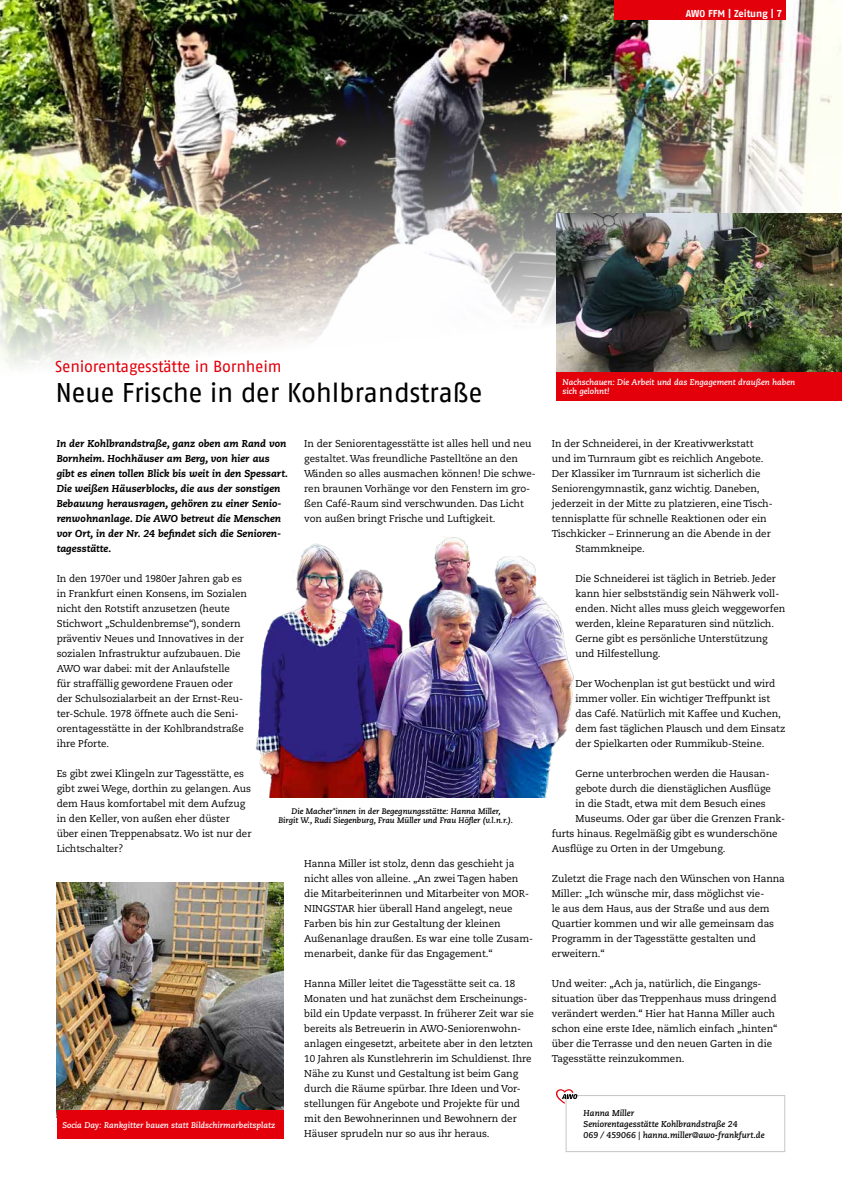
<style>
.page{position:relative;width:842px;height:1191px;background:#fff}
.page>*{position:absolute;margin:0;border:0;box-sizing:border-box;transform-origin:0 0}
.t1{font:27px "AWO Fago Office";letter-spacing:-.015em;color:#000}
.t2{font:16px "AWO Fago Office";letter-spacing:-.015em;color:#e3000b}
.t3{font:10px/15px "Caecilia LT Pro 55 Roman";letter-spacing:-.005em;color:#000}
.t4{font:italic 800 10px/15px "Caecilia LT Pro 86";color:#000}
.t5{font:700 10px "AWO Fago Office";letter-spacing:-.01em;color:#fff}
.t6{font:italic 700 8.5px/11px "Caecilia LT Pro 76";color:#000}
.t7{font:italic 700 8.2px/9.2px "Caecilia LT Pro 76";letter-spacing:-.005em;color:#fff}
.t8{font:italic 700 8px/9px "Caecilia LT Pro 76";letter-spacing:-.005em;color:#000;text-align:center}
</style>
<div class="page">
<img style="left:57px;top:882px;width:226px;height:228px">
<div style="left:57px;top:1110px;width:226px;height:28px;background:#e3000b"></div>
<img style="left:0;top:0;width:842px;height:375px">
<div style="left:0;top:225px;width:19px;height:181px;background:#fff;opacity:.75"></div>
<img style="left:0;top:244px;width:1px;height:143px">
<img style="left:255px;top:537px;width:319px;height:260px">
<img style="left:557px;top:213px;width:285px;height:159px">
<div style="left:557px;top:372px;width:285px;height:28px;background:#e3000b"></div>
<div style="left:566px;top:1095px;width:219px;height:57px;border:1px solid #c5c6c6"></div>
<svg style="left:556px;top:1089px;width:21px;height:14px"></svg>
<div style="left:614px;top:0;width:171px;height:20px;background:#e3000b"></div>
<p class="t5" style="left:686px;top:8px;width:98px">AWO FFM | Zeitung | 7</p>
<h2 class="t2" style="left:55px;top:357px;width:228px">Seniorentagesstätte in Bornheim</h2>
<h1 class="t1" style="left:55px;top:377px;width:429px">Neue Frische in der Kohlbrandstraße</h1>
<p class="t4" style="left:57px;top:435px;width:233px">In der Kohlbrandstraße, ganz oben am Rand von Bornheim. Hochhäuser am Berg, von hier aus gibt es einen tollen Blick bis weit in den Spessart.<br>Die weißen Häuserblocks, die aus der sonstigen Bebauung herausragen, gehören zu einer Senio&shy;renwohnanlage. Die AWO betreut die Menschen vor Ort, in der Nr. 24 befindet sich die Senioren&shy;tagesstätte.</p>
<p class="t3" style="left:57px;top:571px;width:192px">In den 1970er und 1980er Jahren gab es in Frankfurt einen Konsens, im Sozialen nicht den Rotstift anzusetzen (heute Stichwort „Schuldenbremse“), sondern präventiv Neues und Innovatives in der sozialen Infrastruktur aufzubauen. Die AWO war dabei: mit der Anlaufstelle<br>für straffällig gewordene Frauen oder der Schulsozialarbeit an der Ernst-Reu&shy;ter-Schule. 1978 öffnete auch die Seni&shy;orentagesstätte in der Kohlbrandstraße ihre Pforte.</p>
<p class="t3" style="left:57px;top:766px;width:196px">Es gibt zwei Klingeln zur Tagesstätte, es gibt zwei Wege, dorthin zu gelangen. Aus dem Haus komfortabel mit dem Aufzug in den Keller, von außen eher düster über einen Treppenabsatz. Wo ist nur der Lichtschalter?</p>
<p class="t3" style="left:304px;top:436px;width:233px">In der Seniorentagesstätte ist alles hell und neu gestaltet. Was freundliche Pastelltöne an den Wänden so alles ausmachen können! Die schwe&shy;ren braunen Vorhänge vor den Fenstern im gro&shy;ßen Café-Raum sind verschwunden. Das Licht von außen bringt Frische und Luftigkeit.</p>
<p class="t8" style="left:278px;top:807px;width:236px">Die Macher*innen in der Begegnungsstätte: Hanna Miller,<br>Birgit W., Rudi Siegenburg, Frau Müller und Frau Höfler (v.l.n.r.).</p>
<p class="t7" style="left:63px;top:1120px;width:214px">Socia Day: Rankgitter bauen statt Bildschirmarbeitsplatz</p>
<p class="t3" style="left:304px;top:856px;width:230px">Hanna Miller ist stolz, denn das geschieht ja nicht alles von alleine. „An zwei Tagen haben die Mitarbeiterinnen und Mitarbeiter von MOR-NINGSTAR hier überall Hand angelegt, neue Farben bis hin zur Gestaltung der kleinen Außenanlage draußen. Es war eine tolle Zusam&shy;menarbeit, danke für das Engagement.“</p>
<p class="t3" style="left:304px;top:976px;width:231px">Hanna Miller leitet die Tagesstätte seit ca. 18<br>Monaten und hat zunächst dem Erscheinungs&shy;bild ein Update verpasst. In früherer Zeit war sie bereits als Betreuerin in AWO-Seniorenwohn&shy;anlagen eingesetzt, arbeitete aber in den letzten 10 Jahren als Kunstlehrerin im Schuldienst. Ihre Nähe zu Kunst und Gestaltung ist beim Gang durch die Räume spürbar. Ihre Ideen und Vor&shy;stellungen für Angebote und Projekte für und mit den Bewohnerinnen und Bewohnern der Häuser sprudeln nur so aus ihr heraus.</p>
<p class="t7" style="left:562px;top:377px;width:234px">Nachschauen: Die Arbeit und das Engagement draußen haben sich gelohnt!</p>
<p class="t3" style="left:552px;top:436px;width:203px">In der Schneiderei, in der Kreativwerkstatt</p>
<p class="t3" style="left:552px;top:451px;width:213px">und im Turnraum gibt es reichlich Angebote.</p>
<p class="t3" style="left:552px;top:466px;width:210px">Der Klassiker im Turnraum ist sicherlich die</p>
<p class="t3" style="left:552px;top:481px;width:209px">Seniorengymnastik, ganz wichtig. Daneben,</p>
<p class="t3" style="left:552px;top:496px;width:222px">jederzeit in der Mitte zu platzieren, eine Tisch-</p>
<p class="t3" style="left:552px;top:511px;width:216px">tennisplatte für schnelle Reaktionen oder ein</p>
<p class="t3" style="left:552px;top:526px;width:220px">Tischkicker – Erinnerung an die Abende in der</p>
<p class="t3" style="left:575px;top:541px;width:71px">Stammkneipe.</p>
<p class="t3" style="left:575px;top:571px;width:211px">Die Schneiderei ist täglich in Betrieb. Jeder kann hier selbstständig sein Nähwerk voll&shy;enden. Nicht alles muss gleich weggeworfen werden, kleine Reparaturen sind nützlich.<br>Gerne gibt es persönliche Unterstützung und Hilfestellung.</p>
<p class="t3" style="left:575px;top:676px;width:211px">Der Wochenplan ist gut bestückt und wird immer voller. Ein wichtiger Treffpunkt ist das Café. Natürlich mit Kaffee und Kuchen, dem fast täglichen Plausch und dem Einsatz der Spielkarten oder Rummikub-Steine.</p>
<p class="t3" style="left:575px;top:766px;width:196px">Gerne unterbrochen werden die Hausan-</p>
<p class="t3" style="left:575px;top:781px;width:197px">gebote durch die dienstäglichen Ausflüge</p>
<p class="t3" style="left:575px;top:796px;width:192px">in die Stadt, etwa mit dem Besuch eines</p>
<p class="t3" style="left:575px;top:811px;width:211px">Museums. Oder gar über die Grenzen Frank-</p>
<p class="t3" style="left:552px;top:826px;width:227px">furts hinaus. Regelmäßig gibt es wunderschöne</p>
<p class="t3" style="left:552px;top:841px;width:175px">Ausflüge zu Orten in der Umgebung.</p>
<p class="t3" style="left:552px;top:871px;width:235px">Zuletzt die Frage nach den Wünschen von Hanna Miller: „Ich wünsche mir, dass möglichst vie-<br>le aus dem Haus, aus der Straße und aus dem Quartier kommen und wir alle gemeinsam das Programm in der Tagesstätte gestalten und erweitern.“</p>
<p class="t3" style="left:552px;top:976px;width:227px">Und weiter: „Ach ja, natürlich, die Eingangs&shy;situation über das Treppenhaus muss dringend verändert werden.“ Hier hat Hanna Miller auch schon eine erste Idee, nämlich einfach „hinten“ über die Terrasse und den neuen Garten in die Tagesstätte reinzukommen.</p>
<p class="t6" style="left:584px;top:1107px;width:182px">Hanna Miller<br>Seniorentagesstätte Kohlbrandstraße 24<br>069 / 459066 | hanna.miller@awo-frankfurt.de</p>
</div>
